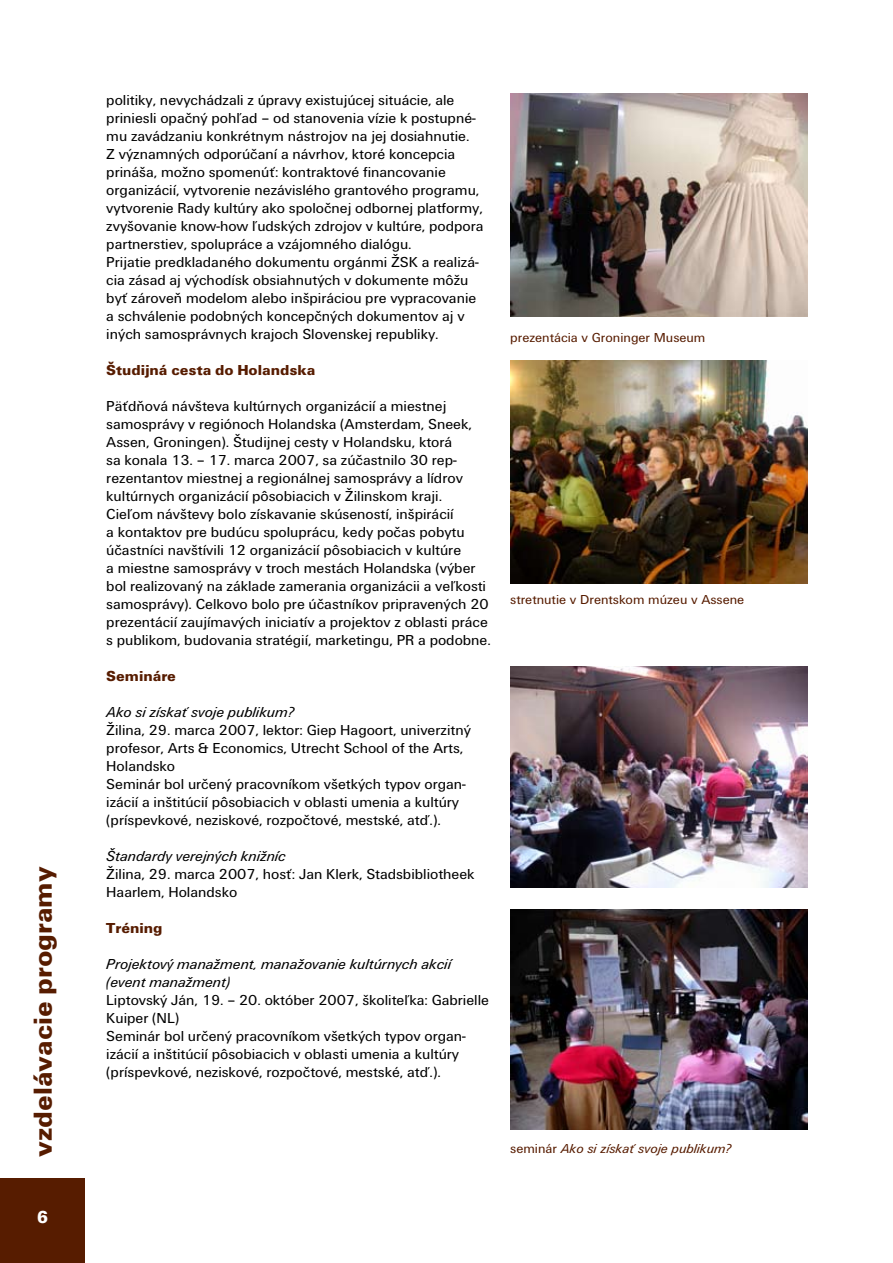
<style>
.page{position:relative;width:893px;height:1263px;background:#fff}
.page>*{position:absolute;margin:0;border:0;box-sizing:border-box;transform-origin:0 0}
.t1{font:27px "Unitus TCE Blac";color:#571c00}
.t2{font:15px/18px "Unitus TCE";color:#000}
.t3{font:italic 15px/18px "Unitus TCE";color:#000}
.t4{font:15px "Unitus TCE Blac";color:#571c00}
.t5{font:13.5px "Unitus TCE";color:#571c00}
.t6{font:italic 13.5px "Unitus TCE";color:#571c00}
.s1{font-style:normal}
</style>
<div class="page">
<div style="left:0;top:1178px;width:85px;height:85px;background:#571c00"></div>
<img style="left:510px;top:909px;width:298px;height:221px">
<img style="left:510px;top:360px;width:298px;height:224px">
<img style="left:510px;top:667px;width:298px;height:220px">
<img style="left:510px;top:94px;width:298px;height:223px">
<h1 class="t1" style="left:28px;top:1157px;width:291px;rotate:-90deg">vzdelávacie programy</h1>
<p class="t2" style="left:106px;top:91px;width:379px">politiky, nevychádzali z úpravy existujúcej situácie, ale priniesli opačný pohľad – od stanovenia vízie k postupné&shy;mu zavádzaniu konkrétnym nástrojov na jej dosiahnutie.<br>Z významných odporúčaní a návrhov, ktoré koncepcia prináša, možno spomenúť: kontraktové financovanie organizácií, vytvorenie nezávislého grantového programu, vytvorenie Rady kultúry ako spoločnej odbornej platformy, zvyšovanie know-how ľudských zdrojov v kultúre, podpora partnerstiev, spolupráce a vzájomného dialógu.<br>Prijatie predkladaného dokumentu orgánmi ŽSK a realizá&shy;cia zásad aj východísk obsiahnutých v doku- mente môžu byť zároveň modelom alebo inšpiráciou pre vypracovanie a schválenie podobných koncepčných dokumentov aj v iných samosprávnych krajoch Slovenskej republiky.</p>
<p class="t4" style="left:106px;top:361px;width:211px">Študijná cesta do Holandska</p>
<p class="t2" style="left:106px;top:397px;width:386px">Päťdňová návšteva kultúrnych organizácií a miestnej samosprávy v regiónoch Holandska (Amsterdam, Sneek, Assen, Groningen). Študijnej cesty v Holandsku, ktorá<br>sa konala 13. – 17. marca 2007, sa zúčastnilo 30 rep&shy;rezentantov miestnej a regionálnej samosprávy a lídrov kultúrnych organizácií pôsobiacich v Žilinskom kraji.<br>Cieľom návštevy bolo získavanie skúseností, inšpirácií<br>a kontaktov pre budúcu spoluprácu, kedy počas pobytu účastníci navštívili 12 organizácií pôsobiacich v kultúre<br>a miestne samosprávy v troch mestách Holandska (výber bol realizovaný na základe zamerania organizácii a veľkosti samosprávy). Celkovo bolo pre účastníkov pripravených 20 prezentácií zaujímavých iniciatív a projektov z oblasti práce s publikom, budovania stratégií, marketingu, PR a podobne.</p>
<p class="t4" style="left:106px;top:667px;width:71px">Semináre</p>
<p class="t3" style="left:106px;top:703px;width:189px">Ako si získať svoje publikum?</p>
<p class="t2" style="left:106px;top:721px;width:366px">Žilina, 29. marca 2007, lektor: Giep Hagoort, univerzitný profesor, Arts &amp; Economics, Utrecht School of the Arts, Holandsko<br>Seminár bol určený pracovníkom všetkých typov organ&shy;izácií a inštitúcií pôsobiacich v oblasti umenia a kultúry (príspevkové, neziskové, rozpočtové, mestské, atď.).</p>
<p class="t3" style="left:106px;top:847px;width:181px">Štandardy verejných knižníc</p>
<p class="t2" style="left:106px;top:865px;width:370px">Žilina, 29. marca 2007, hosť: Jan Klerk, Stadsbibliotheek<br>Haarlem, Holandsko</p>
<p class="t4" style="left:106px;top:919px;width:58px">Tréning</p>
<p class="t3" style="left:106px;top:955px;width:346px">Projektový manažment, manažovanie kultúrnych akcií (event manažment)</p>
<p class="t2" style="left:106px;top:991px;width:384px">Liptovský Ján, 19. – 20. október 2007, školiteľka: Gabrielle Kuiper (NL)<br>Seminár bol určený pracovníkom všetkých typov organ&shy;izácií a inštitúcií pôsobiacich v oblasti umenia a kultúry (príspevkové, neziskové, rozpočtové, mestské, atď.).</p>
<p class="t5" style="left:510px;top:330px;width:197px">prezentácia v Groninger Museum</p>
<p class="t5" style="left:510px;top:591px;width:236px">stretnutie v Drentskom múzeu v Assene</p>
<p class="t6" style="left:510px;top:1141px;width:222px"><span class="s1">seminár</span> Ako si získať svoje publikum?</p>
</div>
